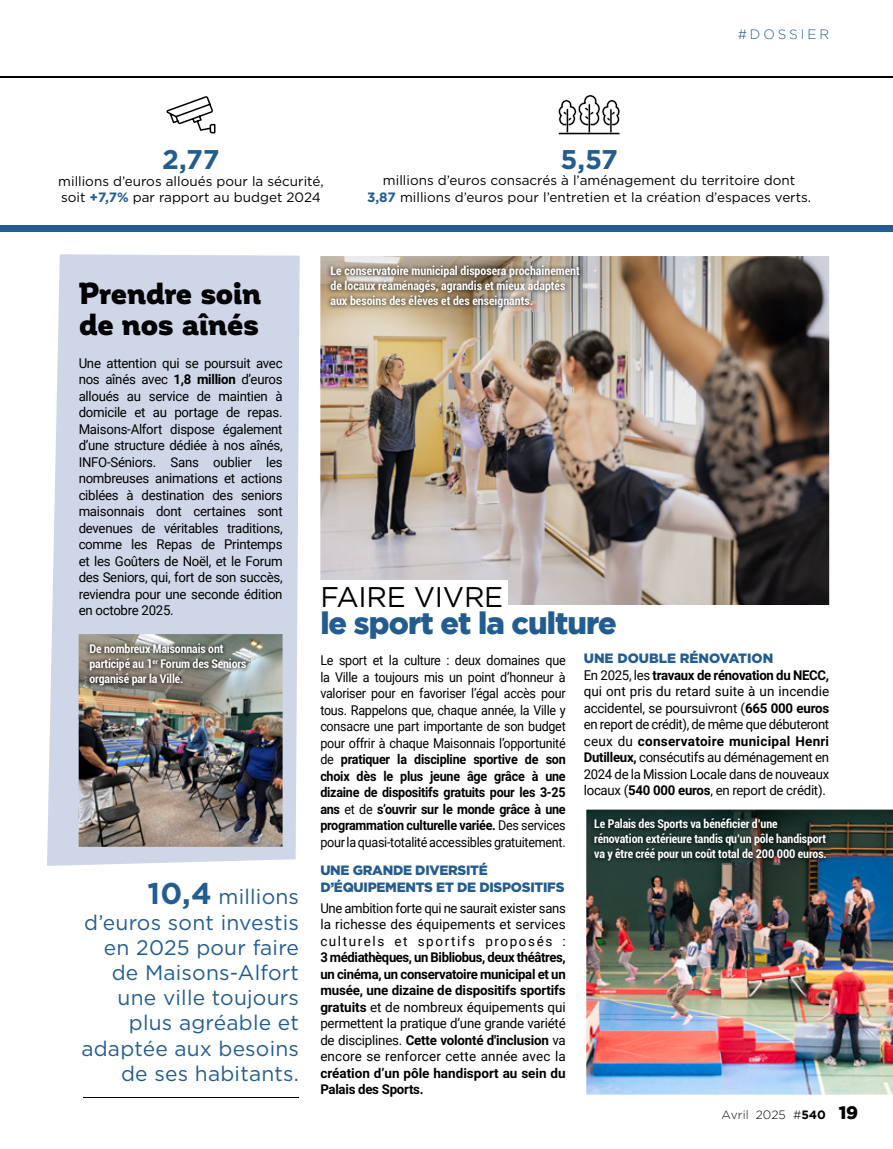
<style>
.page{position:relative;width:893px;height:1149px;background:#fff}
.page>*{position:absolute;margin:0;border:0;box-sizing:border-box;transform-origin:0 0}
.t1{font:900 30.75px "Gotham";letter-spacing:-.03em;color:#235d8f}
.t2{font:900 30px/31.5px "Corporative";letter-spacing:-.015em;color:#000}
.t3{font:28.5px "Gotham";letter-spacing:-.01em;color:#000}
.t4{font:700 27px "Gotham";color:#235d8f}
.t5{font:21px/25.2px "Gotham";letter-spacing:.01em;color:#235d8f;text-align:right}
.t6{font:13.5px/16.5px "Roboto";letter-spacing:-.02em;color:#000;text-align:justify}
.t7{font:13.5px/16.5px "Roboto";letter-spacing:-.02em;color:#000;text-align:justify;scale:.93 1}
.t8{font:700 13.5px/16.5px "Roboto";letter-spacing:-.015em;color:#000;text-align:justify}
.t9{font:13.5px/16.5px "Gotham";color:#000;text-align:center}
.t10{font:900 13.5px/16.5px "Gotham";letter-spacing:-.02em;color:#235d8f}
.t11{font:900 13.5px "Gotham";color:#235d8f}
.t12{font:300 13.5px "Gotham";letter-spacing:.215em;color:#235d8f}
.t13{font:700 condensed 12px/15px "Roboto";letter-spacing:-.01em;color:#fff}
.t14{font:300 12px "Gotham";color:#000}
.s1{font-weight:700;color:#235d8f}
.s2{font-weight:700}
.s3{font-weight:700;font-size:30px}
.s4{font-weight:400}
.s5{font-weight:900;font-size:18px}
</style>
<div class="page">
<hr style="left:0;top:76px;width:893px;height:1px;background:#000">
<div style="left:0;top:225px;width:893px;height:6px;background:#235d8f"></div>
<svg style="left:558px;top:94px;width:62px;height:41px"></svg>
<svg style="left:166px;top:96px;width:49px;height:37px"></svg>
<div style="left:47px;top:254px;width:253px;height:611px;background:#cfd6e7"></div>
<img style="left:320px;top:256px;width:509px;height:348px">
<img style="left:586px;top:809px;width:307px;height:285px">
<img style="left:326px;top:261px;width:258px;height:50px">
<img style="left:590px;top:814px;width:240px;height:50px">
<hr style="left:84px;top:1096px;width:215px;height:1px;background:#000">
<img style="left:79px;top:634px;width:204px;height:212px">
<div style="left:316px;top:579px;width:192px;height:37px;background:#fff"></div>
<img style="left:85px;top:639px;width:166px;height:49px">
<h3 class="t4" style="left:162px;top:144px;width:59px">2,77</h3>
<p class="t9" style="left:58px;top:172px;width:267px;text-align:left">millions d’euros alloués pour la sécurité, soit <span class="s1">+7,7%</span> par rapport au budget 2024</p>
<p class="t12" style="left:738px;top:27px;width:93px">#DOSSIER</p>
<h3 class="t4" style="left:560px;top:143px;width:59px">5,57</h3>
<p class="t9" style="left:367px;top:172px;width:446px">millions d’euros consacrés à l’aménagement du territoire dont<br><span class="s1">3,87</span> millions d’euros pour l’entretien et la création d’espaces verts.</p>
<h2 class="t2" style="left:79px;top:278px;width:184px">Prendre soin de nos aînés</h2>
<p class="t6" style="left:79px;top:354px;width:205px">Une attention qui se poursuit avec nos aînés avec <span class="s2">1,8 million</span> d’euros alloués au service de maintien à domicile et au portage de repas.<br>Maisons-Alfort dispose également d’une structure dédiée à nos aînés, INFO-Séniors. Sans oublier les nombreuses animations et actions ciblées à destination des seniors maisonnais dont certaines sont devenues de véritables traditions, comme les Repas de Printemps et les Goûters de Noël, et le Forum des Seniors, qui, fort de son succès, reviendra pour une seconde édition en octobre 2025.</p>
<p class="t13" style="left:90px;top:640px;width:158px">De nombreux Maisonnais ont participé au 1<sup>er</sup> Forum des Seniors organisé par la Ville.</p>
<h3 class="t5" style="left:81px;top:883px;width:219px"><span class="s3">10,4</span> millions d’euros sont investis en 2025 pour faire de Maisons-Alfort une ville toujours plus agréable et adaptée aux besoins de ses habitants.</h3>
<p class="t13" style="left:330px;top:263px;width:251px">Le conservatoire municipal disposera prochainement de locaux réaménagés, agrandis et mieux adaptés aux besoins des élèves et des enseignants.</p>
<h3 class="t3" style="left:320px;top:578px;width:185px">FAIRE VIVRE</h3>
<h1 class="t1" style="left:320px;top:605px;width:298px">le sport et la culture</h1>
<p class="t7" style="left:320px;top:651px;width:265px">Le sport et la culture : deux domaines que la Ville a toujours mis un point d’honneur à valoriser pour en favoriser l’égal accès pour tous. Rappelons que, chaque année, la Ville y consacre une part importante de son budget pour offrir à chaque Maisonnais l’opportunité de <span class="s2">pratiquer la discipline sportive de son choix dès le plus jeune âge grâce à une dizaine de dispositifs gratuits pour les 3-25 ans</span> et de <span class="s2">s’ouvrir sur le monde grâce à une programmation culturelle variée.</span> Des services pour la quasi-totalité accessibles gratuitement.</p>
<p class="t10" style="left:320px;top:861px;width:246px">UNE GRANDE DIVERSITÉ<br>D’ÉQUIPEMENTS ET DE DISPOSITIFS</p>
<p class="t6" style="left:320px;top:898px;width:247px">Une ambition forte qui ne saurait exister sans la richesse des équipements et services culturels et sportifs proposés :</p>
<p class="t8" style="left:320px;top:948px;width:247px">3 médiathèques, un Bibliobus, deux théâtres, un cinéma, un conservatoire municipal et un musée, une dizaine de dispositifs sportifs gratuits <span class="s4">et de nombreux équipements qui permettent la pratique d’une grande variété de disciplines.</span> Cette volonté d'inclusion <span class="s4">va encore se renforcer cette année avec la</span></p>
<p class="t8" style="left:320px;top:1063px;width:247px">création d’un pôle handisport au sein du<br>Palais des Sports.</p>
<p class="t11" style="left:584px;top:650px;width:191px">UNE DOUBLE RÉNOVATION</p>
<p class="t6" style="left:584px;top:665px;width:247px">En 2025, les <span class="s2">travaux de rénovation du NECC, </span>qui ont pris du retard suite à un incendie accidentel, se poursuivront (<span class="s2">665 000 euros </span>en report de crédit), de même que débuteront ceux du <span class="s2">conservatoire municipal Henri Dutilleux,</span> consécutifs au déménagement en 2024 de la Mission Locale dans de nouveaux locaux (<span class="s2">540 000 euros</span>, en report de crédit).</p>
<p class="t13" style="left:594px;top:816px;width:234px">Le Palais des Sports va bénéficier d’une rénovation extérieure tandis qu’un pôle handisport va y être créé pour un coût total de 200 000 euros.</p>
<p class="t14" style="left:721px;top:1107px;width:138px">Avril 2025 #<span class="s2">540</span> <span class="s5">19</span></p>
</div>
